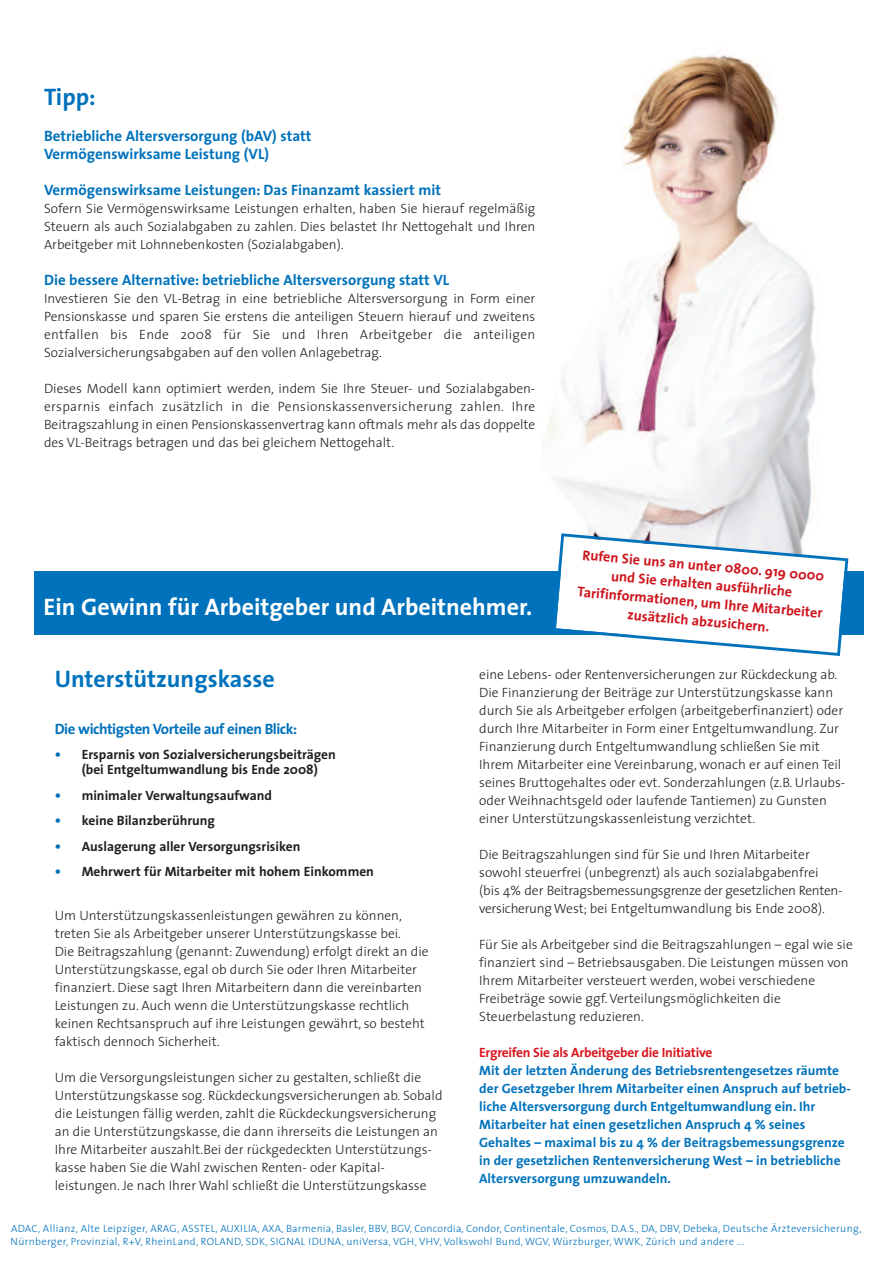
<style>
.page{position:relative;width:893px;height:1263px;background:#fff}
.page>*{position:absolute;margin:0;border:0;box-sizing:border-box;transform-origin:0 0}
.t1{font:700 24px "The Sans";color:#fff}
.t2{font:700 24px "The Sans";color:#0072bc}
.t3{font:700 15px/18px "The Sans";color:#0072bc}
.t4{font:700 15px "The Sans";letter-spacing:-.03em;color:#0072bc}
.t5{font:700 14.25px/18.5px "The Sans";color:#cd151d;text-align:center}
.t6{font:300 13.5px/18px "The Sans";color:#231f20}
.t7{font:700 13.5px/18px "The Sans";color:#0072bc}
.t8{font:700 13.5px/15px "The Sans";color:#231f20}
.t9{font:700 13.5px "The Sans";letter-spacing:-.02em;color:#d8171f}
.t10{font:300 10.5px/12.6px "The Sans";letter-spacing:.03em;color:#0072bc}
.s1{font-size:15px;color:#0072bc}
</style>
<div class="page">
<img style="left:543px;top:54px;width:273px;height:478px">
<div style="left:34px;top:571px;width:829px;height:64px;background:#0072bc"></div>
<svg style="left:556px;top:532px;width:293px;height:124px"></svg>
<h1 class="t2" style="left:44px;top:87px;width:53px">Tipp:</h1>
<p class="t3" style="left:44px;top:128px;width:269px">Betriebliche Altersversorgung (bAV) statt<br>Vermögenswirksame Leistung (VL)</p>
<p class="t3" style="left:44px;top:182px;width:399px">Vermögenswirksame Leistungen: Das Finanzamt kassiert mit</p>
<p class="t6" style="left:44px;top:200px;width:493px;text-align:justify">Sofern Sie Vermögenswirksame Leistungen erhalten, haben Sie hierauf regelmäßig Steuern als auch Sozialabgaben zu zahlen. Dies belastet Ihr Nettogehalt und Ihren Arbeitgeber mit Lohnnebenkosten (Sozialabgaben).</p>
<p class="t3" style="left:44px;top:272px;width:407px">Die bessere Alternative: betriebliche Altersversorgung statt VL</p>
<p class="t6" style="left:44px;top:290px;width:493px;text-align:justify">Investieren Sie den VL-Betrag in eine betriebliche Altersversorgung in Form einer Pensionskasse und sparen Sie erstens die anteiligen Steuern hierauf und zweitens entfallen bis Ende 2008 für Sie und Ihren Arbeitgeber die anteiligen Sozialversicherungsabgaben auf den vollen Anlagebetrag.</p>
<p class="t6" style="left:44px;top:380px;width:493px;text-align:justify">Dieses Modell kann optimiert werden, indem Sie Ihre Steuer- und Sozialabgaben&shy;ersparnis einfach zusätzlich in die Pensionskassenversicherung zahlen. Ihre Beitragszahlung in einen Pensionskassenvertrag kann oftmals mehr als das doppelte des VL-Beitrags betragen und das bei gleichem Nettogehalt.</p>
<h1 class="t1" style="left:44px;top:597px;width:490px">Ein Gewinn für Arbeitgeber und Arbeitnehmer.</h1>
<p class="t5" style="left:581px;top:547px;width:247px;rotate:5deg">Rufen Sie uns an unter 0800. 919 0000 und Sie erhalten ausführliche Tarifinformationen, um Ihre Mitarbeiter zusätzlich abzusichern.</p>
<p class="t6" style="left:479px;top:667px;width:368px">eine Lebens- oder Rentenversicherungen zur Rückdeckung ab.<br>Die Finanzierung der Beiträge zur Unterstützungskasse kann durch Sie als Arbeitgeber erfolgen (arbeitgeberfinanziert) oder durch Ihre Mitarbeiter in Form einer Entgeltumwandlung. Zur Finanzierung durch Entgeltumwandlung schließen Sie mit Ihrem Mitarbeiter eine Vereinbarung, wonach er auf einen Teil seines Bruttogehaltes oder evt. Sonderzahlungen (z.B. Urlaubs&shy;oder Weihnachtsgeld oder laufende Tantiemen) zu Gunsten einer Unterstützungskassenleistung verzichtet.</p>
<p class="t6" style="left:479px;top:847px;width:365px">Die Beitragszahlungen sind für Sie und Ihren Mitarbeiter sowohl steuerfrei (unbegrenzt) als auch sozialabgabenfrei (bis 4% der Beitragsbemessungsgrenze der gesetzlichen Renten&shy;versicherungWest; bei Entgeltumwandlung bis Ende 2008).</p>
<p class="t6" style="left:479px;top:937px;width:375px">Für Sie als Arbeitgeber sind die Beitragszahlungen – egal wie sie finanziert sind – Betriebsausgaben. Die Leistungen müssen von Ihrem Mitarbeiter versteuert werden, wobei verschiedene Freibeträge sowie ggf. Verteilungsmöglichkeiten die Steuerbelastung reduzieren.</p>
<p class="t9" style="left:479px;top:1047px;width:235px">Ergreifen Sie als Arbeitgeber die Initiative</p>
<p class="t7" style="left:479px;top:1063px;width:373px">Mit der letzten Änderung des Betriebsrentengesetzes räumte der Gesetzgeber Ihrem Mitarbeiter einen Anspruch auf betrieb&shy;liche Altersversorgung durch Entgeltumwandlung ein. Ihr Mitarbeiter hat einen gesetzlichen Anspruch 4 % seines Gehaltes – maximal bis zu 4 % der Beitragsbemessungsgrenze in der gesetzlichen Rentenversicherung West – in betriebliche Altersversorgung umzuwandeln.</p>
<p class="t10" style="left:11px;top:1223px;width:853px">ADAC, Allianz, Alte Leipziger, ARAG, ASSTEL, AUXILIA, AXA, Barmenia, Basler, BBV, BGV, Concordia, Condor, Continentale, Cosmos, D.A.S., DA, DBV, Debeka, Deutsche Ärzteversicherung,<br>Nürnberger, Provinzial, R+V, RheinLand, ROLAND, SDK, SIGNAL IDUNA, uniVersa, VGH, VHV, Volkswohl Bund, WGV, Würzburger, WWK, Zürich und andere ...</p>
<h1 class="t2" style="left:55px;top:670px;width:222px">Unterstützungskasse</h1>
<p class="t4" style="left:55px;top:723px;width:244px">Die wichtigsten Vorteile auf einen Blick:</p>
<p class="t8" style="left:82px;top:748px;width:256px;text-indent:-27px"><span class="s1">•</span> Ersparnis von Sozialversicherungsbeiträgen (bei Entgeltumwandlung bis Ende 2008)</p>
<p class="t8" style="left:55px;top:789px;width:219px"><span class="s1">•</span> minimaler Verwaltungsaufwand</p>
<p class="t8" style="left:55px;top:814px;width:162px"><span class="s1">•</span> keine Bilanzberührung</p>
<p class="t8" style="left:55px;top:840px;width:247px"><span class="s1">•</span> Auslagerung aller Versorgungsrisiken</p>
<p class="t8" style="left:55px;top:865px;width:321px"><span class="s1">•</span> Mehrwert für Mitarbeiter mit hohem Einkommen</p>
<p class="t6" style="left:55px;top:907px;width:375px">Um Unterstützungskassenleistungen gewähren zu können, treten Sie als Arbeitgeber unserer Unterstützungskasse bei.<br>Die Beitragszahlung (genannt: Zuwendung) erfolgt direkt an die Unterstützungskasse, egal ob durch Sie oder Ihren Mitarbeiter finanziert. Diese sagt Ihren Mitarbeitern dann die vereinbarten Leistungen zu. Auch wenn die Unterstützungskasse rechtlich keinen Rechtsanspruch auf ihre Leistungen gewährt, so besteht faktisch dennoch Sicherheit.</p>
<p class="t6" style="left:55px;top:1069px;width:389px">Um die Versorgungsleistungen sicher zu gestalten, schließt die Unterstützungskasse sog. Rückdeckungsversicherungen ab. Sobald die Leistungen fällig werden, zahlt die Rückdeckungsversicherung an die Unterstützungskasse, die dann ihrerseits die Leistungen an Ihre Mitarbeiter auszahlt.Bei der rückgedeckten Unterstützungs&shy;kasse haben Sie die Wahl zwischen Renten- oder Kapital&shy;leistungen. Je nach Ihrer Wahl schließt die Unterstützungskasse</p>
</div>
